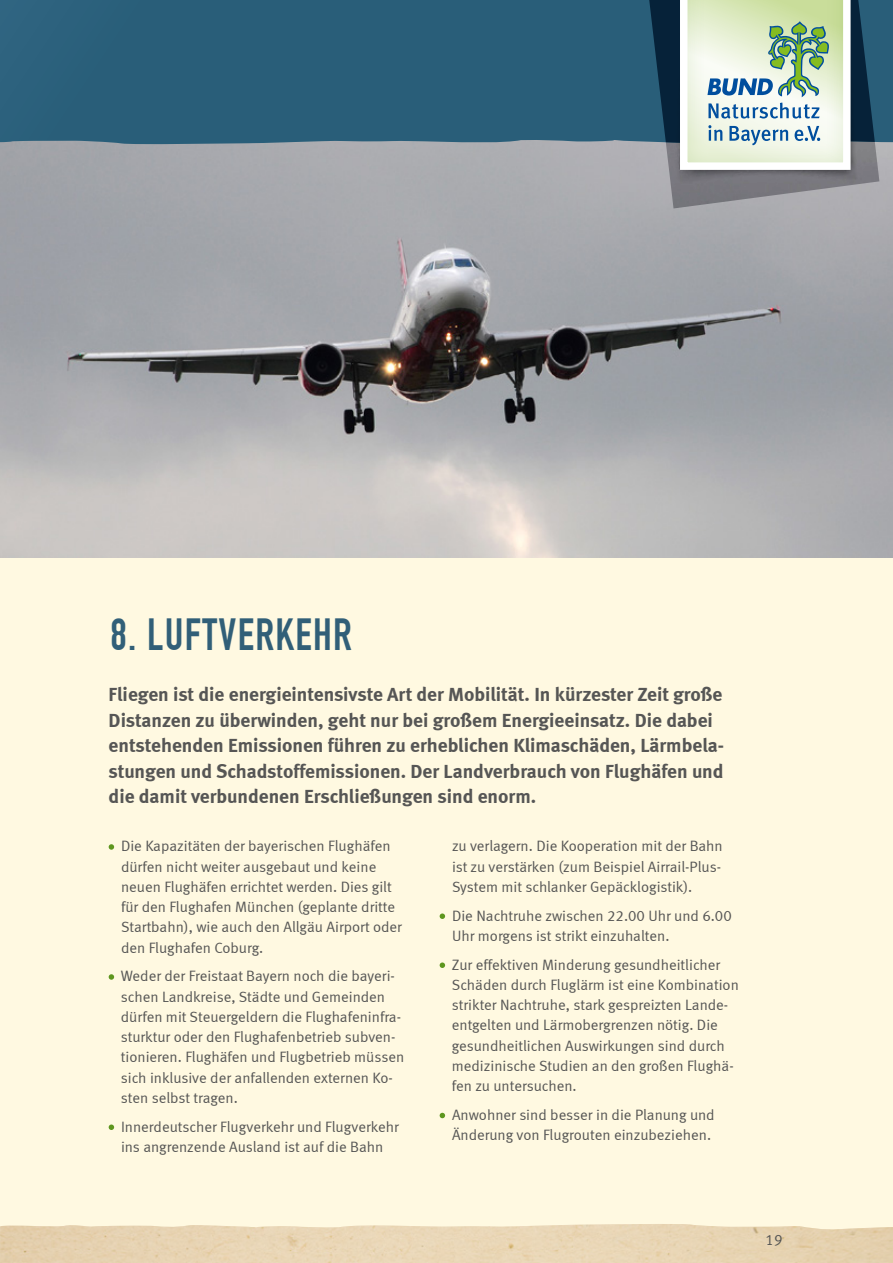
<style>
.page{position:relative;width:893px;height:1263px;background:#fff9e1}
.page>*{position:absolute;margin:0;border:0;box-sizing:border-box;transform-origin:0 0}
.t1{font:44.1px "DIN Engschrift";letter-spacing:.03em;color:#315f78}
.t2{font:19.5px/25.5px "Meta Bold LF";color:#565655}
.t3{font:15px/20.2px "Meta Normal LF";color:#565655}
</style>
<div class="page">
<img style="left:0;top:145px;width:893px;height:413px">
<svg style="left:1px;top:1224px;width:892px;height:39px;background:#e8d5b5"></svg>
<img style="left:0;top:1226px;width:1px;height:37px">
<div style="left:0;top:0;width:893px;height:145px;background:#295e79"></div>
<img style="left:649px;top:0;width:230px;height:208px">
<div style="left:678px;top:0;width:172px;height:172px;background:#629a1f;opacity:.22"></div>
<svg style="left:680px;top:0;width:171px;height:170px"></svg>
<svg style="left:109px;top:844px;width:5px;height:6px"></svg>
<svg style="left:109px;top:974px;width:5px;height:6px"></svg>
<svg style="left:109px;top:1124px;width:5px;height:6px"></svg>
<svg style="left:440px;top:913px;width:5px;height:6px"></svg>
<svg style="left:440px;top:962px;width:5px;height:6px"></svg>
<svg style="left:440px;top:1113px;width:5px;height:5px"></svg>
<h1 class="t1" style="left:111px;top:608px;width:243px">8. LUFTVERKEHR</h1>
<p class="t2" style="left:109px;top:681px;width:617px">Fliegen ist die energieintensivste Art der Mobilität. In kürzester Zeit große Distanzen zu überwinden, geht nur bei großem Energieeinsatz. Die dabei entstehenden Emissionen führen zu erheblichen Klimaschäden, Lärmbela&shy;stungen und Schadstoffemissionen. Der Landverbrauch von Flughäfen und die damit verbundenen Erschließungen sind enorm.</p>
<p class="t3" style="left:121px;top:836px;width:282px">Die Kapazitäten der bayerischen Flughäfen dürfen nicht weiter ausgebaut und keine neuen Flughäfen errichtet werden. Dies gilt für den Flughafen München (geplante dritte Startbahn), wie auch den Allgäu Airport oder den Flughafen Coburg.</p>
<p class="t3" style="left:121px;top:966px;width:285px">Weder der Freistaat Bayern noch die bayeri&shy;schen Landkreise, Städte und Gemeinden dürfen mit Steuergeldern die Flughafeninfra&shy;sturktur oder den Flughafenbetrieb subven&shy;tionieren. Flughäfen und Flugbetrieb müssen sich inklusive der anfallenden externen Ko&shy;sten selbst tragen.</p>
<p class="t3" style="left:121px;top:1116px;width:279px">Innerdeutscher Flugverkehr und Flugverkehr ins angrenzende Ausland ist auf die Bahn</p>
<p class="t3" style="left:452px;top:836px;width:272px;text-align:justify">zu verlagern. Die Kooperation mit der Bahn ist zu verstärken (zum Beispiel Airrail-Plus-System mit schlanker Gepäcklogistik).</p>
<p class="t3" style="left:452px;top:905px;width:281px">Die Nachtruhe zwischen 22.00 Uhr und 6.00<br>Uhr morgens ist strikt einzuhalten.</p>
<p class="t3" style="left:452px;top:954px;width:288px">Zur effektiven Minderung gesundheitlicher Schäden durch Fluglärm ist eine Kombination strikter Nachtruhe, stark gespreizten Lande&shy;entgelten und Lärmobergrenzen nötig. Die gesundheitlichen Auswirkungen sind durch medizinische Studien an den großen Flughä&shy;fen zu untersuchen.</p>
<p class="t3" style="left:452px;top:1104px;width:264px">Anwohner sind besser in die Planung und<br>Änderung von Flugrouten einzubeziehen.</p>
<p class="t3" style="left:766px;top:1229px;width:18px">19</p>
</div>
